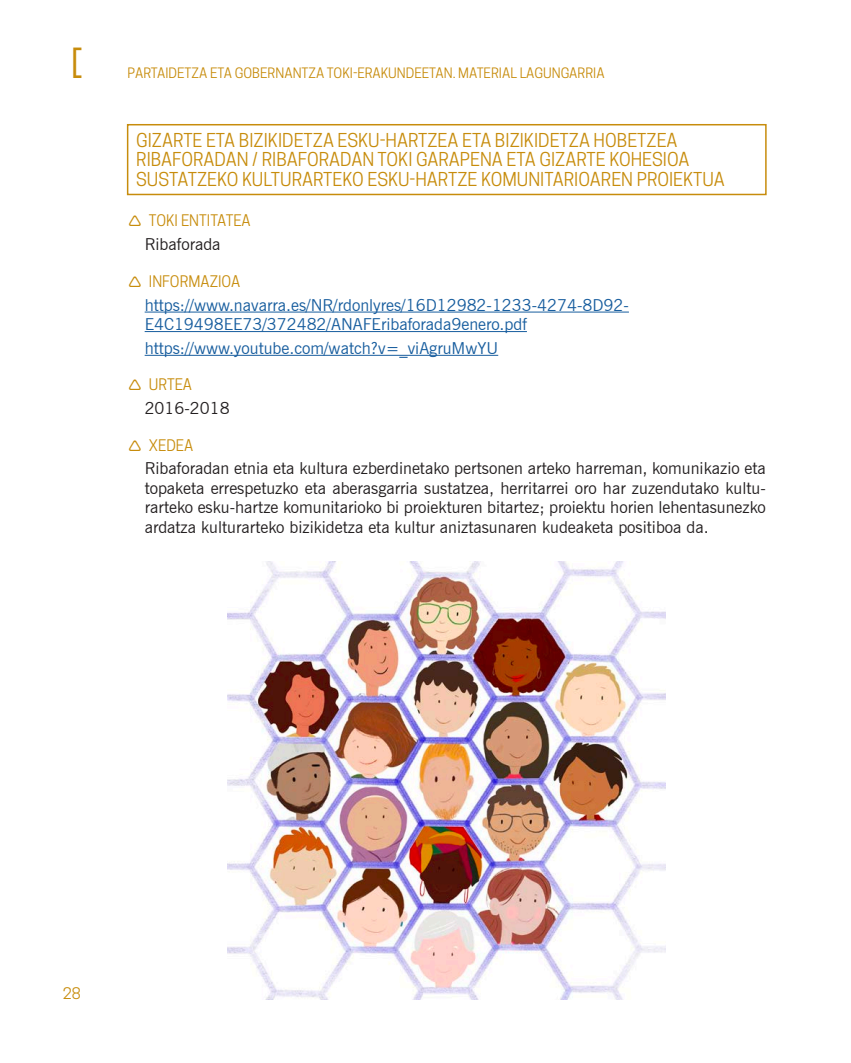
<style>
.page{position:relative;width:851px;height:1063px;background:#fff}
.page>*{position:absolute;margin:0;border:0;box-sizing:border-box;transform-origin:0 0}
.t1{font:39px "Cooper Hewitt";color:#c78c0c}
.t2{font:18px/19.5px "Cooper Hewitt";color:#c78c0c}
.t3{font:16.5px/19.5px "News Gothic BT";color:#231f20;text-align:justify}
.t4{font:16.5px/19.5px "News Gothic BT";color:#175d9e}
.t5{font:15px "Cooper Hewitt";color:#c78c0c}
.t6{font:13.5px "Cooper Hewitt";color:#c78c0c}
</style>
<div class="page">
<div style="left:127px;top:124px;width:639px;height:71px;border:2px solid #c78c0c"></div>
<hr style="left:145px;top:312px;width:483px;height:1px;background:#175d9e">
<hr style="left:145px;top:331px;width:382px;height:1px;background:#175d9e">
<hr style="left:145px;top:355px;width:353px;height:1px;background:#175d9e">
<img style="left:227px;top:561px;width:438px;height:438px">
<h1 class="t1" style="left:71px;top:40px;width:14px">[</h1>
<p class="t6" style="left:128px;top:65px;width:478px">PARTAIDETZA ETA GOBERNANTZA TOKI-ERAKUNDEETAN. MATERIAL LAGUNGARRIA</p>
<p class="t2" style="left:136px;top:130px;width:590px">GIZARTE ETA BIZIKIDETZA ESKU-HARTZEA ETA BIZIKIDETZA HOBETZEA<br>RIBAFORADAN / RIBAFORADAN TOKI GARAPENA ETA GIZARTE KOHESIOA<br>SUSTATZEKO KULTURARTEKO ESKU-HARTZE KOMUNITARIOAREN PROIEKTUA</p>
<p class="t5" style="left:149px;top:212px;width:103px">TOKI ENTITATEA</p>
<p class="t3" style="left:145px;top:235px;width:77px">Ribaforada</p>
<p class="t5" style="left:149px;top:272px;width:93px">INFORMAZIOA</p>
<p class="t4" style="left:145px;top:295px;width:485px">https://www.navarra.es/NR/rdonlyres/16D12982-1233-4274-8D92-<br>E4C19498EE73/372482/ANAFEribaforada9enero.pdf</p>
<p class="t4" style="left:145px;top:338px;width:355px">https://www.youtube.com/watch?v=_viAgruMwYU</p>
<p class="t5" style="left:149px;top:376px;width:45px">URTEA</p>
<p class="t3" style="left:145px;top:398px;width:86px">2016-2018</p>
<p class="t5" style="left:149px;top:436px;width:46px">XEDEA</p>
<p class="t3" style="left:145px;top:459px;width:622px">Ribaforadan etnia eta kultura ezberdinetako pertsonen arteko harreman, komunikazio eta topaketa errespetuzko eta aberasgarria sustatzea, herritarrei oro har zuzendutako kultu&shy;rarteko esku-hartze komunitarioko bi proiekturen bitartez; proiektu horien lehentasunezko ardatza kulturarteko bizikidetza eta kultur aniztasunaren kudeaketa positiboa da.</p>
<p class="t5" style="left:63px;top:985px;width:19px">28</p>
</div>
